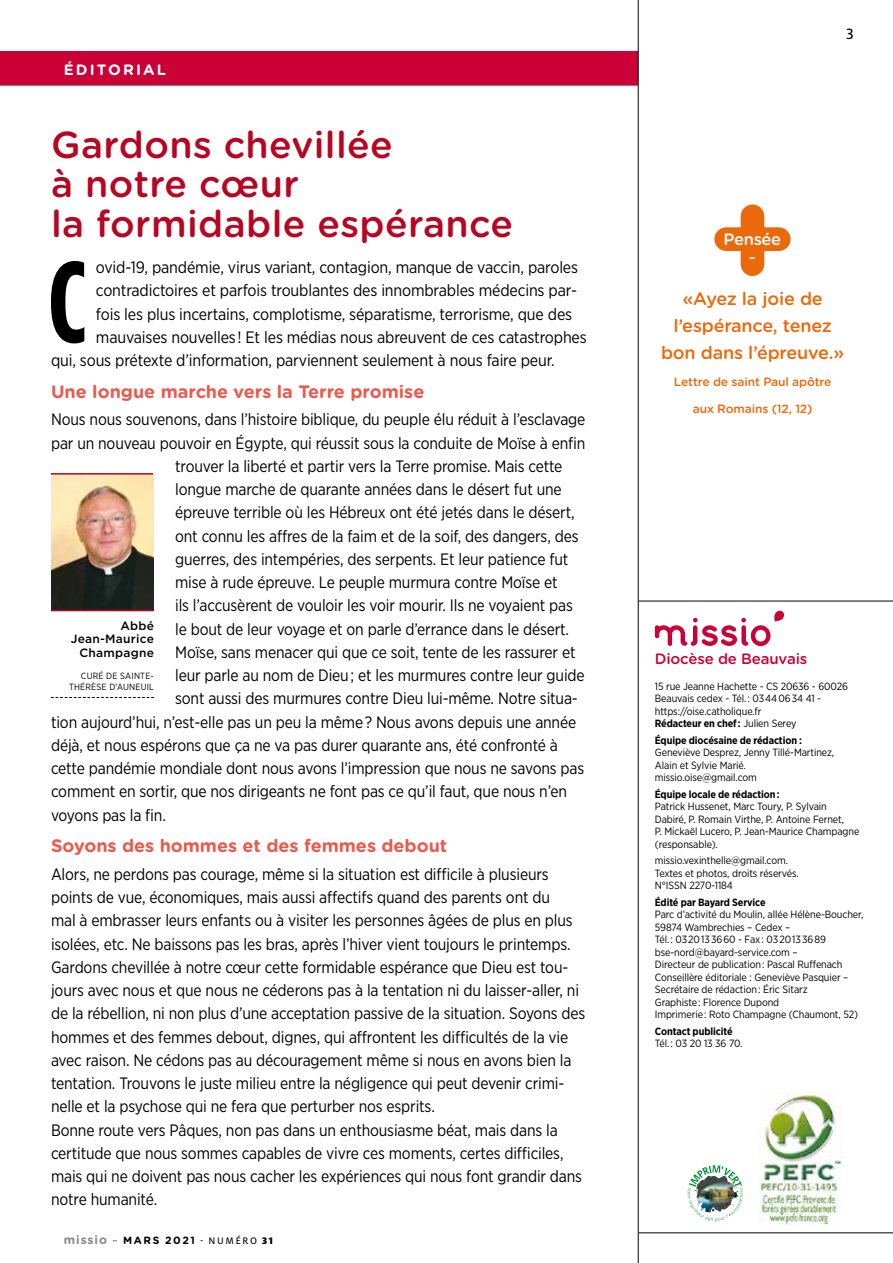
<style>
.page{position:relative;width:893px;height:1263px;background:#fff}
.page>*{position:absolute;margin:0;border:0;box-sizing:border-box;transform-origin:0 0}
.t1{font:700 116.1px "Gotham Condensed";color:#000}
.t2{font:500 37.5px/39.8px "Gotham Rounded";letter-spacing:.01em;color:#b80521}
.t3{font:700 18px "Gotham Rounded";color:#e95a4f}
.t4{font:500 18px/27px "Gotham Rounded";letter-spacing:-.01em;color:#eb690b;text-align:center}
.t5{font:16.5px/23.2px "Gotham Narrow";letter-spacing:-.01em;color:#000}
.t6{font:500 16.5px "Gotham Rounded";letter-spacing:-.02em;color:#fff}
.t7{font:16.5px "Milo OT Text";color:#000}
.t8{font:500 15px "Gotham Rounded";letter-spacing:-.01em;color:#ca0037}
.t9{font:700 15px "Gotham Rounded";letter-spacing:.14em;color:#fff}
.t10{font:500 15px "Gotham Rounded";color:#fff}
.t11{font:500 12px "Gotham Rounded";letter-spacing:-.01em;color:#eb690b}
.t12{font:500 12px/13.5px "Gotham";letter-spacing:.02em;color:#000;text-align:right}
.t13{font:10.5px/12.5px "Gotham Narrow";letter-spacing:-.01em;color:#000}
.t14{font:700 10.5px "Gotham Narrow";letter-spacing:-.01em;color:#000}
.t15{font:700 10.5px "Gotham Rounded";letter-spacing:.15em;color:#000}
.t16{font:9px/10.8px "Gotham Narrow";letter-spacing:.02em;color:#000;text-align:right}
.s1{font-size:12px;color:#87888a}
.s2{font-style:italic;color:#87888a}
.s3{font-family:"Milo OT Text";font-weight:400}
.s4{font-family:"Milo OT";font-weight:900}
.s5{font-weight:700}
</style>
<div class="page">
<div style="left:741px;top:216px;width:23px;height:48px;background:#eb690b"></div>
<div style="left:726px;top:227px;width:53px;height:24px;background:#eb690b"></div>
<svg style="left:51px;top:697px;width:103px;height:1px"></svg>
<img style="left:51px;top:475px;width:102px;height:135px">
<hr style="left:51px;top:473px;width:102px;height:2px;background:#b80521">
<hr style="left:51px;top:610px;width:102px;height:1px;background:#b80521">
<svg style="left:655px;top:610px;width:129px;height:36px"></svg>
<hr style="left:639px;top:601px;width:254px;height:1px;background:#000">
<img style="left:759px;top:1093px;width:83px;height:132px">
<img style="left:687px;top:1165px;width:56px;height:57px">
<div style="left:0;top:51px;width:638px;height:34px;background:#ca0037"></div>
<hr style="left:0;top:85px;width:638px;height:1px;background:#87888a">
<hr style="left:638px;top:0;width:1px;height:1263px;background:#000">
<hr style="left:639px;top:1232px;width:254px;height:1px;background:#000">
<p class="t9" style="left:64px;top:59px;width:104px">ÉDITORIAL</p>
<h2 class="t2" style="left:51px;top:123px;width:463px">Gardons chevillée<br>à notre cœur<br>la formidable espérance</h2>
<h1 class="t1" style="left:48px;top:234px;width:41px">C</h1>
<p class="t5" style="left:96px;top:255px;width:484px">ovid-19, pandémie, virus variant, contagion, manque de vaccin, paroles</p>
<p class="t5" style="left:96px;top:279px;width:483px">contradictoires et parfois troublantes des innombrables médecins par-</p>
<p class="t5" style="left:96px;top:302px;width:478px">fois les plus incertains, complotisme, séparatisme, terrorisme, que des</p>
<p class="t5" style="left:96px;top:325px;width:492px">mauvaises nouvelles ! Et les médias nous abreuvent de ces catastrophes</p>
<p class="t5" style="left:51px;top:348px;width:505px">qui, sous prétexte d’information, parviennent seulement à nous faire peur.</p>
<p class="t3" style="left:51px;top:378px;width:375px">Une longue marche vers la Terre promise</p>
<p class="t5" style="left:51px;top:408px;width:536px">Nous nous souvenons, dans l’histoire biblique, du peuple élu réduit à l’esclavage</p>
<p class="t5" style="left:51px;top:431px;width:536px">par un nouveau pouvoir en Égypte, qui réussit sous la conduite de Moïse à enfin</p>
<p class="t5" style="left:175px;top:454px;width:389px">trouver la liberté et partir vers la Terre promise. Mais cette</p>
<p class="t5" style="left:175px;top:477px;width:388px">longue marche de quarante années dans le désert fut une</p>
<p class="t5" style="left:175px;top:501px;width:401px">épreuve terrible où les Hébreux ont été jetés dans le désert,</p>
<p class="t5" style="left:175px;top:524px;width:405px">ont connu les affres de la faim et de la soif, des dangers, des</p>
<p class="t5" style="left:175px;top:547px;width:395px">guerres, des intempéries, des serpents. Et leur patience fut</p>
<p class="t5" style="left:175px;top:570px;width:384px">mise à rude épreuve. Le peuple murmura contre Moïse et</p>
<p class="t5" style="left:175px;top:594px;width:399px">ils l’accusèrent de vouloir les voir mourir. Ils ne voyaient pas</p>
<p class="t5" style="left:175px;top:617px;width:395px">le bout de leur voyage et on parle d’errance dans le désert.</p>
<p class="t5" style="left:175px;top:640px;width:402px">Moïse, sans menacer qui que ce soit, tente de les rassurer et</p>
<p class="t5" style="left:175px;top:663px;width:411px">leur parle au nom de Dieu ; et les murmures contre leur guide</p>
<p class="t5" style="left:175px;top:687px;width:404px">sont aussi des murmures contre Dieu lui-même. Notre situa-</p>
<p class="t5" style="left:51px;top:710px;width:527px">tion aujourd’hui, n’est-elle pas un peu la même ? Nous avons depuis une année</p>
<p class="t5" style="left:51px;top:733px;width:508px">déjà, et nous espérons que ça ne va pas durer quarante ans, été confronté à</p>
<p class="t5" style="left:51px;top:756px;width:535px">cette pandémie mondiale dont nous avons l’impression que nous ne savons pas</p>
<p class="t5" style="left:51px;top:780px;width:517px">comment en sortir, que nos dirigeants ne font pas ce qu’il faut, que nous n’en</p>
<p class="t5" style="left:51px;top:803px;width:116px">voyons pas la fin.</p>
<p class="t3" style="left:51px;top:833px;width:398px">Soyons des hommes et des femmes debout</p>
<p class="t5" style="left:51px;top:862px;width:536px">Alors, ne perdons pas courage, même si la situation est difficile à plusieurs points de vue, économiques, mais aussi affectifs quand des parents ont du<br>mal à embrasser leurs enfants ou à visiter les personnes âgées de plus en plus isolées, etc. Ne baissons pas les bras, après l’hiver vient toujours le printemps.<br>Gardons chevillée à notre cœur cette formidable espérance que Dieu est tou&shy;jours avec nous et que nous ne céderons pas à la tentation ni du laisser-aller, ni de la rébellion, ni non plus d’une acceptation passive de la situation. Soyons des hommes et des femmes debout, dignes, qui affrontent les difficultés de la vie avec raison. Ne cédons pas au découragement même si nous en avons bien la tentation. Trouvons le juste milieu entre la négligence qui peut devenir crimi&shy;nelle et la psychose qui ne fera que perturber nos esprits.<br>Bonne route vers Pâques, non pas dans un enthousiasme béat, mais dans la certitude que nous sommes capables de vivre ces moments, certes difficiles, mais qui ne doivent pas nous cacher les expériences qui nous font grandir dans notre humanité.</p>
<p class="t12" style="left:71px;top:619px;width:85px">Abbé<br>Jean-Maurice<br>Champagne</p>
<p class="t16" style="left:69px;top:670px;width:86px">CURÉ DE SAINTE-<br>THÉRÈSE D’AUNEUIL</p>
<p class="t15" style="left:64px;top:1232px;width:211px"><span class="s1">missio</span> <span class="s2">~</span> Mars 2021 <span class="s3">- NUMÉRO</span> <span class="s4">31</span></p>
<p class="t7" style="left:846px;top:24px;width:9px">3</p>
<p class="t6" style="left:723px;top:227px;width:59px">Pensée</p>
<p class="t10" style="left:749px;top:252px;width:9px">˜</p>
<p class="t4" style="left:661px;top:284px;width:185px">«Ayez la joie de l’espérance, tenez bon dans l’épreuve.»</p>
<p class="t11" style="left:674px;top:373px;width:159px">Lettre de saint Paul apôtre</p>
<p class="t11" style="left:693px;top:400px;width:121px">aux Romains (12, 12)</p>
<p class="t8" style="left:655px;top:648px;width:154px">Diocèse de Beauvais</p>
<p class="t13" style="left:655px;top:679px;width:195px">15 rue Jeanne Hachette - CS 20636 - 60026<br>Beauvais cedex - Tél. : 03 44 06 34 41 - https://oise.catholique.fr<br><span class="s5">Rédacteur en chef :</span> Julien Serey</p>
<p class="t14" style="left:655px;top:733px;width:149px">Équipe diocésaine de rédaction :</p>
<p class="t13" style="left:655px;top:746px;width:181px">Geneviève Desprez, Jenny Tillé-Martinez,<br>Alain et Sylvie Marié. missio.oise@gmail.com</p>
<p class="t14" style="left:655px;top:787px;width:126px">Équipe locale de rédaction :</p>
<p class="t13" style="left:655px;top:800px;width:206px">Patrick Hussenet, Marc Toury, P. Sylvain Dabiré, P. Romain Virthe, P. Antoine Fernet,<br>P. Mickaël Lucero, P. Jean-Maurice Champagne (responsable).</p>
<p class="t13" style="left:655px;top:854px;width:145px">missio.vexinthelle@gmail.com.<br>Textes et photos, droits réservés.<br>N°ISSN 2270-1184</p>
<p class="t14" style="left:655px;top:895px;width:112px">Édité par Bayard Service</p>
<p class="t13" style="left:655px;top:908px;width:210px">Parc d’activité du Moulin, allée Hélène-Boucher, 59874 Wambrechies – Cedex –<br>Tél. : 03 20 13 36 60 - Fax : 03 20 13 36 89 bse-nord@bayard-service.com –<br>Directeur de publication : Pascal Ruffenach Conseillère éditoriale : Geneviève Pasquier – Secrétaire de rédaction : Éric Sitarz<br>Graphiste : Florence Dupond<br>Imprimerie : Roto Champagne (Chaumont, 52)</p>
<p class="t14" style="left:655px;top:1024px;width:79px">Contact publicité</p>
<p class="t13" style="left:655px;top:1037px;width:89px">Tél. : 03 20 13 36 70.</p>
</div>
